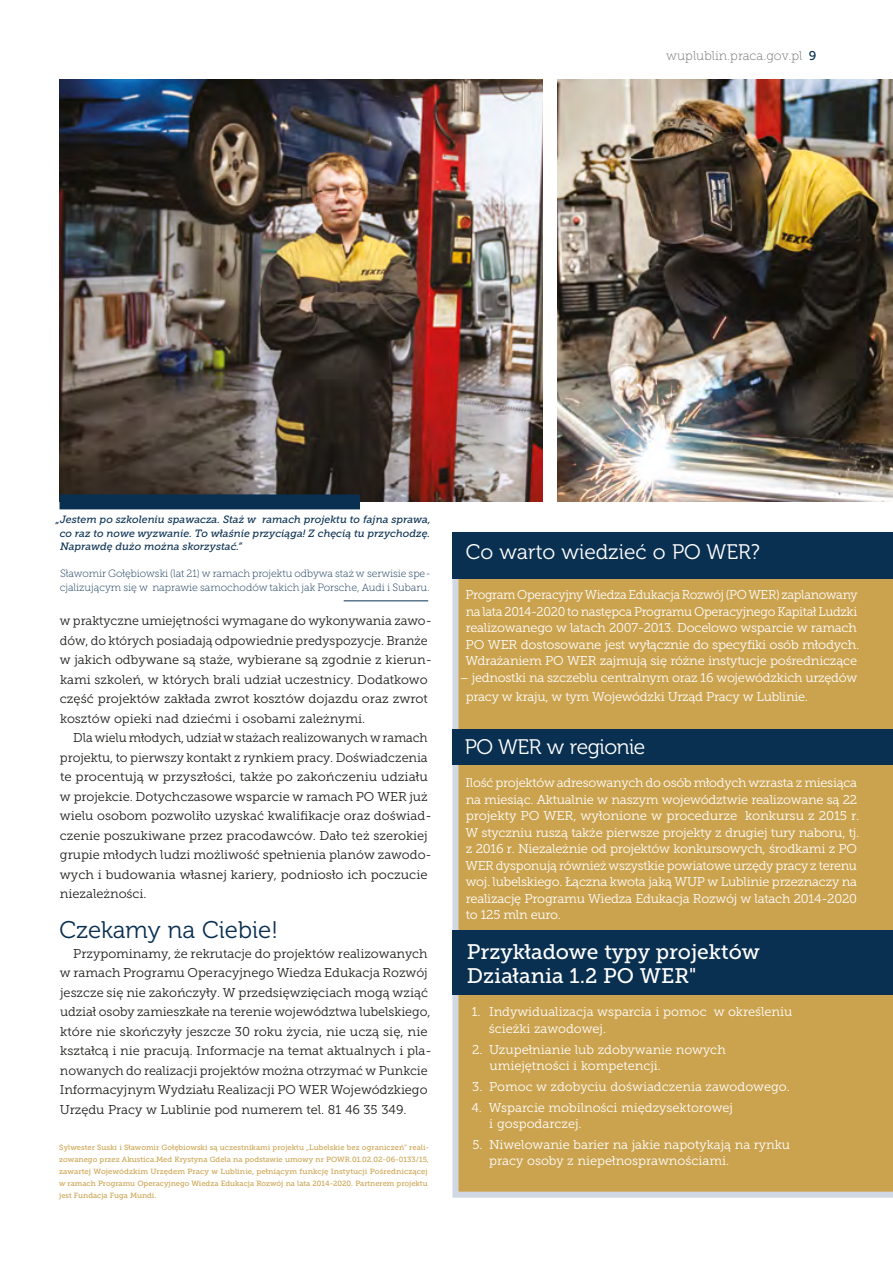
<style>
.page{position:relative;width:893px;height:1263px;background:#fff}
.page>*{position:absolute;margin:0;border:0;box-sizing:border-box;transform-origin:0 0}
.t1{font:24px "Museo 300";color:#0a3051}
.t2{font:21px/24px "Museo Slab 500";color:#fff}
.t3{font:21px "Museo 300";color:#fff}
.t4{font:21px "Museo 300";letter-spacing:-.02em;color:#fff}
.t5{font:12.75px/19.5px "Museo Slab 300";color:#1d1d1b}
.t6{font:12.75px/16.5px "Museo Slab 300";letter-spacing:-.02em;color:#fff}
.t7{font:12.75px/16.5px "Museo Slab 300";color:#fff}
.t8{font:12.75px "Museo Slab 100";color:#706f6f}
.t9{font:italic 10.5px/13.5px "Museo Slab 500";color:#0a3051;text-align:justify}
.t10{font:10.5px/13.5px "Museo Slab 100";color:#0a3051}
.t11{font:7.5px/12px "Museo Slab 500";color:#cba34f}
.s1{font-family:"Museo Slab 500";color:#0a3051}
</style>
<div class="page">
<img style="left:59px;top:80px;width:484px;height:421px">
<img style="left:558px;top:80px;width:335px;height:421px">
<div style="left:452px;top:579px;width:441px;height:351px;background:#cba34f"></div>
<div style="left:452px;top:995px;width:441px;height:203px;background:#cba34f"></div>
<div style="left:452px;top:729px;width:441px;height:36px;background:#0a3051"></div>
<div style="left:452px;top:930px;width:441px;height:65px;background:#0a3051"></div>
<div style="left:452px;top:532px;width:441px;height:47px;background:#0a3051"></div>
<hr style="left:344px;top:600px;width:84px;height:1px;background:#0a3051">
<div style="left:60px;top:494px;width:300px;height:15px;background:#0a3051"></div>
<p class="t8" style="left:666px;top:49px;width:152px">wuplublin.praca.gov.pl <span class="s1">9</span></p>
<p class="t9" style="left:60px;top:513px;width:373px;text-indent:-4px">„Jestem po szkoleniu spawacza. Staż w ramach projektu to fajna sprawa, co raz to nowe wyzwanie. To właśnie przyciąga! Z chęcią tu przychodzę.<br>Naprawdę dużo można skorzystać.”</p>
<p class="t10" style="left:60px;top:567px;width:373px">Sławomir Gołębiowski (lat 21) w ramach projektu odbywa staż w serwisie spe&shy;cjalizującym się w naprawie samochodów takich jak Porsche, Audi i Subaru.</p>
<p class="t5" style="left:60px;top:611px;width:374px">w praktyczne umiejętności wymagane do wykonywania zawo&shy;dów, do których posiadają odpowiednie predyspozycje. Branże w jakich odbywane są staże, wybierane są zgodnie z kierun&shy;kami szkoleń, w których brali udział uczestnicy. Dodatkowo część projektów zakłada zwrot kosztów dojazdu oraz zwrot kosztów opieki nad dziećmi i osobami zależnymi.</p>
<p class="t5" style="left:60px;top:728px;width:374px;text-indent:14px">Dla wielu młodych, udział w stażach realizowanych w ramach projektu, to pierwszy kontakt z rynkiem pracy. Doświadczenia te procentują w przyszłości, także po zakończeniu udziału w projekcie. Dotychczasowe wsparcie w ramach PO WER już wielu osobom pozwoliło uzyskać kwalifikacje oraz doświad&shy;czenie poszukiwane przez pracodawców. Dało też szerokiej grupie młodych ludzi możliwość spełnienia planów zawodo&shy;wych i budowania własnej kariery, podniosło ich poczucie niezależności.</p>
<h1 class="t1" style="left:60px;top:917px;width:220px">Czekamy na Ciebie!</h1>
<p class="t5" style="left:60px;top:944px;width:374px;text-indent:14px">Przypominamy, że rekrutacje do projektów realizowanych w ramach Programu Operacyjnego Wiedza Edukacja Rozwój jeszcze się nie zakończyły. W przedsięwzięciach mogą wziąć udział osoby zamieszkałe na terenie województwa lubelskiego, które nie skończyły jeszcze 30 roku życia, nie uczą się, nie kształcą i nie pracują. Informacje na temat aktualnych i pla&shy;nowanych do realizacji projektów można otrzymać w Punkcie Informacyjnym Wydziału Realizacji PO WER Wojewódzkiego Urzędu Pracy w Lublinie pod numerem tel. 81 46 35 349.</p>
<p class="t11" style="left:59px;top:1141px;width:372px">Sylwester Suski i Sławomir Gołębiowski są uczestnikami projektu „Lubelskie bez ograniczeń” reali&shy;zowanego przez Akustica.Med Krystyna Gdela na podstawie umowy nr POWR.01.02.02-06-0133/15, zawartej Wojewódzkim Urzędem Pracy w Lublinie, pełniącym funkcję Instytucji Pośredniczącej w ramach Programu Operacyjnego Wiedza Edukacja Rozwój na lata 2014-2020. Partnerem projektu jest Fundacja Fuga Mundi.</p>
<h2 class="t3" style="left:466px;top:540px;width:296px">Co warto wiedzieć o PO WER?</h2>
<p class="t6" style="left:465px;top:587px;width:395px">Program Operacyjny Wiedza Edukacja Rozwój (PO WER) zaplanowany na lata 2014-2020 to następca Programu Operacyjnego Kapitał Ludzki realizowanego w latach 2007-2013. Docelowo wsparcie w ramach PO WER dostosowane jest wyłącznie do specyfiki osób młodych.<br>Wdrażaniem PO WER zajmują się różne instytucje pośredniczące</p>
<p class="t6" style="left:466px;top:668px;width:393px;line-height:19.5px;text-indent:-6px">– jednostki na szczeblu centralnym oraz 16 wojewódzkich urzędów pracy w kraju, w tym Wojewódzki Urząd Pracy w Lublinie.</p>
<h2 class="t4" style="left:465px;top:735px;width:182px">PO WER w regionie</h2>
<p class="t6" style="left:465px;top:775px;width:396px">Ilość projektów adresowanych do osób młodych wzrasta z miesiąca na miesiąc. Aktualnie w naszym województwie realizowane są 22 projekty PO WER, wyłonione w procedurze konkursu z 2015 r.<br>W styczniu ruszą także pierwsze projekty z drugiej tury naboru, tj. z 2016 r. Niezależnie od projektów konkursowych, środkami z PO WER dysponują również wszystkie powiatowe urzędy pracy z terenu woj. lubelskiego. Łączna kwota jaką WUP w Lublinie przeznaczy na realizację Programu Wiedza Edukacja Rozwój w latach 2014-2020 to 125 mln euro.</p>
<h2 class="t2" style="left:467px;top:940px;width:294px">Przykładowe typy projektów<br>Działania 1.2 PO WER"</h2>
<p class="t7" style="left:489px;top:1004px;width:305px;text-indent:-17px">1. Indywidualizacja wsparcia i pomoc w określeniu ścieżki zawodowej.</p>
<p class="t7" style="left:489px;top:1041px;width:238px;text-indent:-17px">2. Uzupełnianie lub zdobywanie nowych umiejętności i kompetencji.</p>
<p class="t7" style="left:472px;top:1078px;width:319px">3. Pomoc w zdobyciu doświadczenia zawodowego.</p>
<p class="t7" style="left:489px;top:1099px;width:245px;text-indent:-18px">4. Wsparcie mobilności międzysektorowej i gospodarczej.</p>
<p class="t7" style="left:489px;top:1136px;width:302px;text-indent:-17px">5. Niwelowanie barier na jakie napotykają na rynku pracy osoby z niepełnosprawnościami.</p>
</div>
